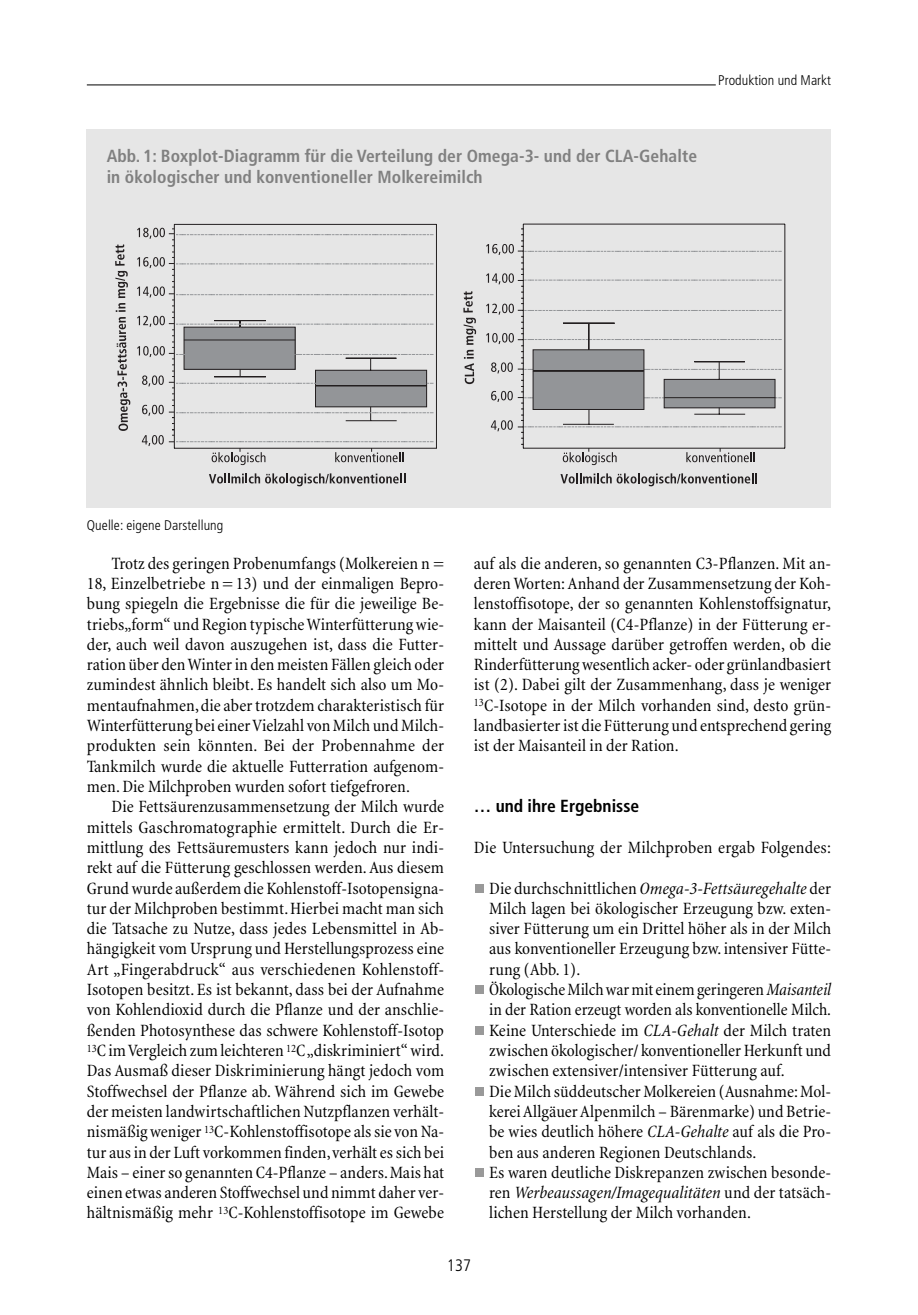
<style>
.page{position:relative;width:918px;height:1315px;background:#fff}
.page>*{position:absolute;margin:0;border:0;box-sizing:border-box;transform-origin:0 0}
.t1{font:condensed 17.5px/20.3px "Minion";letter-spacing:.005em;color:#000;text-align:justify}
.t2{font:700 condensed 17.5px/20.3px "Frutiger";letter-spacing:.005em;color:#808080}
.t3{font:700 condensed 17.5px "Frutiger";color:#000}
.t4{font:300 condensed 16.62px "Frutiger";color:#000}
.t5{font:300 condensed 14px "Frutiger";letter-spacing:.01em;color:#000}
.s1{font-style:italic}
</style>
<div class="page">
<div style="left:475px;top:1168px;width:9px;height:9px;background:#999"></div>
<div style="left:475px;top:1087px;width:9px;height:8px;background:#999"></div>
<div style="left:475px;top:1026px;width:9px;height:8px;background:#999"></div>
<div style="left:475px;top:985px;width:9px;height:9px;background:#999"></div>
<div style="left:475px;top:884px;width:9px;height:8px;background:#999"></div>
<hr style="left:87px;top:85px;width:629px;height:1px;background:#000">
<div style="left:87px;top:129px;width:744px;height:379px;background:#e6e6e6"></div>
<svg style="left:209px;top:473px;width:196px;height:13px"></svg>
<hr style="left:174px;top:448px;width:262px;height:1px;background:#231f20">
<hr style="left:174px;top:224px;width:262px;height:1px;background:#231f20">
<hr style="left:174px;top:224px;width:1px;height:224px;background:#231f20">
<hr style="left:436px;top:224px;width:1px;height:224px;background:#231f20">
<svg style="left:115px;top:244px;width:15px;height:187px"></svg>
<svg style="left:463px;top:318px;width:13px;height:66px"></svg>
<svg style="left:463px;top:291px;width:10px;height:21px"></svg>
<div style="left:184px;top:327px;width:111px;height:42px;background:linear-gradient(to right,#939598,#939598)"></div>
<hr style="left:184px;top:339px;width:111px;height:1px;background:#231f20">
<svg style="left:560px;top:473px;width:197px;height:13px"></svg>
<hr style="left:523px;top:448px;width:262px;height:1px;background:#231f20">
<hr style="left:523px;top:224px;width:262px;height:1px;background:#231f20">
<hr style="left:523px;top:224px;width:1px;height:224px;background:#231f20">
<hr style="left:784px;top:224px;width:1px;height:224px;background:#231f20">
<svg style="left:137px;top:228px;width:296px;height:18px"></svg>
<svg style="left:137px;top:252px;width:296px;height:54px"></svg>
<svg style="left:137px;top:312px;width:296px;height:24px"></svg>
<svg style="left:137px;top:342px;width:296px;height:123px"></svg>
<svg style="left:486px;top:241px;width:296px;height:224px"></svg>
<hr style="left:694px;top:414px;width:51px;height:1px;background:#231f20">
<hr style="left:664px;top:397px;width:111px;height:1px;background:#231f20">
<p class="t5" style="left:718px;top:75px;width:114px">Produktion und Markt</p>
<p class="t2" style="left:107px;top:147px;width:592px">Abb. 1: Boxplot-Diagramm für die Verteilung der Omega-3- und der CLA-Gehalte in ökologischer und konventioneller Molkereimilch</p>
<p class="t5" style="left:87px;top:519px;width:138px">Quelle: eigene Darstellung</p>
<p class="t1" style="left:87px;top:554px;width:359px;text-indent:25px">Trotz des geringen Probenumfangs (Molkereien n = 18, Einzelbetriebe n = 13) und der einmaligen Bepro&shy;bung spiegeln die Ergebnisse die für die jeweilige Be&shy;triebs„form“ und Region typische Winterfütterung wie&shy;der, auch weil davon auszugehen ist, dass die Futter&shy;ration über den Winter in den meisten Fällen gleich oder zumindest ähnlich bleibt. Es handelt sich also um Mo&shy;mentaufnahmen,die aber trotzdem charakteristisch für Winterfütterung bei einer Vielzahl von Milch und Milch&shy;produkten sein könnten. Bei der Probennahme der Tankmilch wurde die aktuelle Futterration aufgenom&shy;men. Die Milchproben wurden sofort tiefgefroren.</p>
<p class="t1" style="left:87px;top:798px;width:359px;text-indent:25px">Die Fettsäurenzusammensetzung der Milch wurde mittels Gaschromatographie ermittelt. Durch die Er&shy;mittlung des Fettsäuremusters kann jedoch nur indi&shy;rekt auf die Fütterung geschlossen werden. Aus diesem Grund wurde außerdem die Kohlenstoff-Isotopensigna&shy;tur der Milchproben bestimmt.Hierbei macht man sich die Tatsache zu Nutze, dass jedes Lebensmittel in Ab&shy;hängigkeit vom Ursprung und Herstellungsprozess eine Art „Fingerabdruck“ aus verschiedenen Kohlenstoff-Isotopen besitzt. Es ist bekannt, dass bei der Aufnahme von Kohlendioxid durch die Pflanze und der anschlie&shy;ßenden Photosynthese das schwere Kohlenstoff-Isotop <sup>13</sup>C im Vergleich zum leichteren <sup>12</sup>C „diskriminiert“ wird.<br>Das Ausmaß dieser Diskriminierung hängt jedoch vom Stoffwechsel der Pflanze ab. Während sich im Gewebe der meisten landwirtschaftlichen Nutzpflanzen verhält&shy;nismäßig weniger <sup>13</sup>C-Kohlenstoffisotope als sie von Na&shy;tur aus in der Luft vorkommen finden,verhält es sich bei Mais – einer so genannten C4-Pflanze – anders.Mais hat einen etwas anderen Stoffwechsel und nimmt daher ver&shy;hältnismäßig mehr <sup>13</sup>C-Kohlenstoffisotope im Gewebe</p>
<p class="t1" style="left:474px;top:554px;width:359px">auf als die anderen, so genannten C3-Pflanzen. Mit an&shy;deren Worten: Anhand der Zusammensetzung der Koh&shy;lenstoffisotope, der so genannten Kohlenstoffsignatur, kann der Maisanteil (C4-Pflanze) in der Fütterung er&shy;mittelt und Aussage darüber getroffen werden, ob die Rinderfütterung wesentlich acker- oder grünlandbasiert ist (2). Dabei gilt der Zusammenhang, dass je weniger <sup>13</sup>C-Isotope in der Milch vorhanden sind, desto grün&shy;landbasierter ist die Fütterung und entsprechend gering ist der Maisanteil in der Ration.</p>
<p class="t3" style="left:474px;top:799px;width:167px">… und ihre Ergebnisse</p>
<p class="t1" style="left:474px;top:838px;width:359px">Die Untersuchung der Milchproben ergab Folgendes:</p>
<p class="t1" style="left:489px;top:879px;width:343px;text-align:left">Die durchschnittlichen <span class="s1">Omega-3-Fettsäuregehalte</span> der Milch lagen bei ökologischer Erzeugung bzw. exten&shy;siver Fütterung um ein Drittel höher als in der Milch aus konventioneller Erzeugung bzw. intensiver Fütte&shy;rung (Abb. 1).<br>Ökologische Milch war mit einem geringeren <span class="s1">Maisanteil </span>in der Ration erzeugt worden als konventionelle Milch.<br>Keine Unterschiede im <span class="s1">CLA-Gehalt</span> der Milch traten zwischen ökologischer/ konventioneller Herkunft und zwischen extensiver/intensiver Fütterung auf.<br>Die Milch süddeutscher Molkereien (Ausnahme: Mol&shy;kerei Allgäuer Alpenmilch – Bärenmarke) und Betrie&shy;be wies deutlich höhere <span class="s1">CLA-Gehalte</span> auf als die Pro&shy;ben aus anderen Regionen Deutschlands.<br>Es waren deutliche Diskrepanzen zwischen besonde&shy;ren <span class="s1">Werbeaussagen/Imagequalitäten</span> und der tatsäch&shy;lichen Herstellung der Milch vorhanden.</p>
<p class="t4" style="left:447px;top:1258px;width:26px">137</p>
</div>
